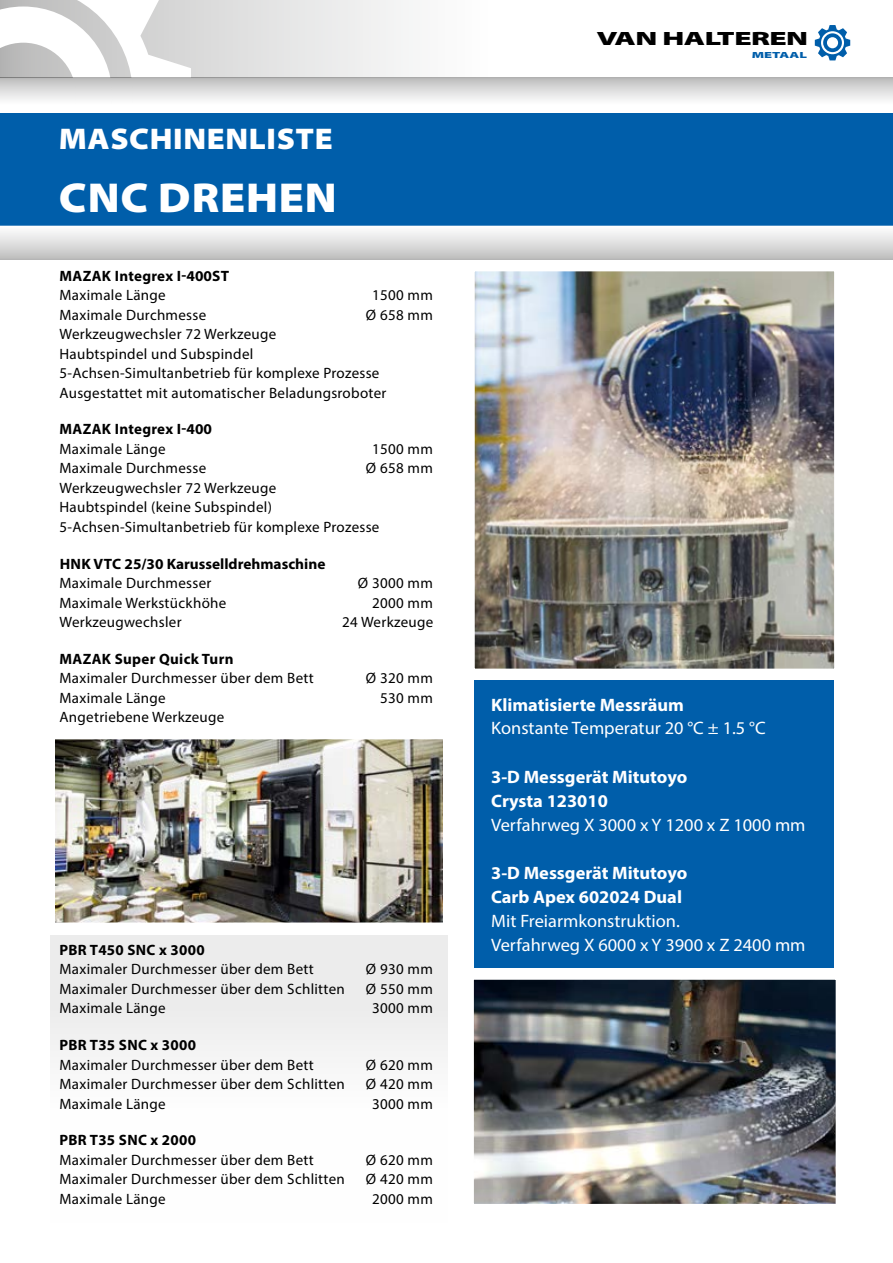
<style>
.page{position:relative;width:893px;height:1263px;background:#fff}
.page>*{position:absolute;margin:0;border:0;box-sizing:border-box;transform-origin:0 0}
.t1{font:900 semi-expanded 42px "Myriad Pro";letter-spacing:.02em;color:#fff}
.t2{font:900 semi-expanded 30px "Myriad Pro";letter-spacing:.02em;color:#fff}
.t3{font:900 semi-expanded 19.35px "Myriad Pro";letter-spacing:-.02em;color:#000;scale:1.5 1}
.t4{font:18px/24px "Myriad Pro";color:#fff}
.t5{font:700 18px/24px "Myriad Pro";color:#fff}
.t6{font:15px/19.5px "Myriad Pro";letter-spacing:.02em;color:#000}
.t7{font:700 15px "Myriad Pro";letter-spacing:.02em;color:#000}
.t8{font:700 15px "Myriad Pro";color:#000}
.t9{font:900 semi-expanded 8.85px "Myriad Pro";color:#005eaa;scale:1.5 1}
</style>
<div class="page">
<div style="left:474px;top:680px;width:359px;height:287px;background:#005eaa"></div>
<svg style="left:191px;top:0;width:212px;height:77px"></svg>
<svg style="left:0;top:0;width:191px;height:260px"></svg>
<svg style="left:0;top:7px;width:112px;height:106px"></svg>
<svg style="left:0;top:77px;width:893px;height:27px"></svg>
<svg style="left:815px;top:25px;width:35px;height:35px"></svg>
<div style="left:50px;top:935px;width:397px;height:287px;background:#f8f8f8"></div>
<div style="left:0;top:113px;width:893px;height:112px;background:#005eaa"></div>
<img style="left:475px;top:272px;width:358px;height:396px">
<img style="left:475px;top:980px;width:360px;height:223px">
<img style="left:55px;top:740px;width:388px;height:182px">
<div style="left:0;top:225px;width:893px;height:34px;background:linear-gradient(to bottom,#fff,#c2c2c2)"></div>
<h2 class="t2" style="left:59px;top:119px;width:276px">MASCHINENLISTE</h2>
<h1 class="t1" style="left:59px;top:169px;width:279px">CNC DREHEN</h1>
<p class="t7" style="left:60px;top:266px;width:171px">MAZAK Integrex I-400ST</p>
<p class="t6" style="left:60px;top:285px;width:108px">Maximale Länge</p>
<p class="t6" style="left:372px;top:285px;width:62px">1500 mm</p>
<p class="t6" style="left:60px;top:305px;width:148px">Maximale Durchmesse</p>
<p class="t6" style="left:366px;top:305px;width:68px">Ø 658 mm</p>
<p class="t6" style="left:60px;top:324px;width:328px">Werkzeugwechsler 72 Werkzeuge<br>Haubtspindel und Subspindel 5-Achsen-Simultanbetrieb für komplexe Prozesse Ausgestattet mit automatischer Beladungsroboter</p>
<p class="t7" style="left:60px;top:419px;width:154px">MAZAK Integrex I-400</p>
<p class="t6" style="left:60px;top:439px;width:108px">Maximale Länge</p>
<p class="t6" style="left:372px;top:439px;width:62px">1500 mm</p>
<p class="t6" style="left:60px;top:458px;width:148px">Maximale Durchmesse</p>
<p class="t6" style="left:366px;top:458px;width:68px">Ø 658 mm</p>
<p class="t6" style="left:60px;top:478px;width:321px">Werkzeugwechsler 72 Werkzeuge<br>Haubtspindel (keine Subspindel)<br>5-Achsen-Simultanbetrieb für komplexe Prozesse</p>
<p class="t8" style="left:60px;top:554px;width:267px">HNK VTC 25/30 Karusselldrehmaschine</p>
<p class="t6" style="left:60px;top:573px;width:153px">Maximale Durchmesser</p>
<p class="t6" style="left:358px;top:573px;width:76px">Ø 3000 mm</p>
<p class="t6" style="left:60px;top:593px;width:168px">Maximale Werkstückhöhe</p>
<p class="t6" style="left:372px;top:593px;width:62px">2000 mm</p>
<p class="t6" style="left:60px;top:612px;width:124px">Werkzeugwechsler</p>
<p class="t6" style="left:342px;top:612px;width:93px">24 Werkzeuge</p>
<p class="t7" style="left:60px;top:649px;width:175px">MAZAK Super Quick Turn</p>
<p class="t6" style="left:60px;top:668px;width:256px">Maximaler Durchmesser über dem Bett</p>
<p class="t6" style="left:366px;top:668px;width:68px">Ø 320 mm</p>
<p class="t6" style="left:60px;top:688px;width:108px">Maximale Länge</p>
<p class="t6" style="left:380px;top:688px;width:54px">530 mm</p>
<p class="t6" style="left:60px;top:707px;width:166px">Angetriebene Werkzeuge</p>
<p class="t7" style="left:60px;top:940px;width:147px">PBR T450 SNC x 3000</p>
<p class="t6" style="left:60px;top:959px;width:256px">Maximaler Durchmesser über dem Bett</p>
<p class="t6" style="left:366px;top:959px;width:68px">Ø 930 mm</p>
<p class="t6" style="left:60px;top:979px;width:287px">Maximaler Durchmesser über dem Schlitten</p>
<p class="t6" style="left:366px;top:979px;width:68px">Ø 550 mm</p>
<p class="t6" style="left:60px;top:998px;width:108px">Maximale Länge</p>
<p class="t6" style="left:372px;top:998px;width:62px">3000 mm</p>
<p class="t7" style="left:60px;top:1035px;width:138px">PBR T35 SNC x 3000</p>
<p class="t6" style="left:60px;top:1054px;width:256px">Maximaler Durchmesser über dem Bett</p>
<p class="t6" style="left:366px;top:1054px;width:68px">Ø 620 mm</p>
<p class="t6" style="left:60px;top:1074px;width:287px">Maximaler Durchmesser über dem Schlitten</p>
<p class="t6" style="left:366px;top:1074px;width:68px">Ø 420 mm</p>
<p class="t6" style="left:60px;top:1093px;width:108px">Maximale Länge</p>
<p class="t6" style="left:372px;top:1093px;width:62px">3000 mm</p>
<p class="t7" style="left:60px;top:1130px;width:138px">PBR T35 SNC x 2000</p>
<p class="t6" style="left:60px;top:1150px;width:256px">Maximaler Durchmesser über dem Bett</p>
<p class="t6" style="left:366px;top:1150px;width:68px">Ø 620 mm</p>
<p class="t6" style="left:60px;top:1169px;width:287px">Maximaler Durchmesser über dem Schlitten</p>
<p class="t6" style="left:366px;top:1169px;width:68px">Ø 420 mm</p>
<p class="t6" style="left:60px;top:1189px;width:108px">Maximale Länge</p>
<p class="t6" style="left:372px;top:1189px;width:62px">2000 mm</p>
<p class="t3" style="left:596px;top:25px;width:143px">VAN HALTEREN</p>
<p class="t9" style="left:752px;top:49px;width:38px">METAAL</p>
<p class="t5" style="left:491px;top:692px;width:194px">Klimatisierte Messräum</p>
<p class="t4" style="left:491px;top:716px;width:276px">Konstante Temperatur 20 °C ± 1.5 °C</p>
<p class="t5" style="left:491px;top:764px;width:198px">3-D Messgerät Mitutoyo<br>Crysta 123010</p>
<p class="t4" style="left:491px;top:812px;width:316px">Verfahrweg X 3000 x Y 1200 x Z 1000 mm</p>
<p class="t5" style="left:491px;top:860px;width:198px">3-D Messgerät Mitutoyo<br>Carb Apex 602024 Dual</p>
<p class="t4" style="left:491px;top:908px;width:316px">Mit Freiarmkonstruktion.<br>Verfahrweg X 6000 x Y 3900 x Z 2400 mm</p>
</div>
